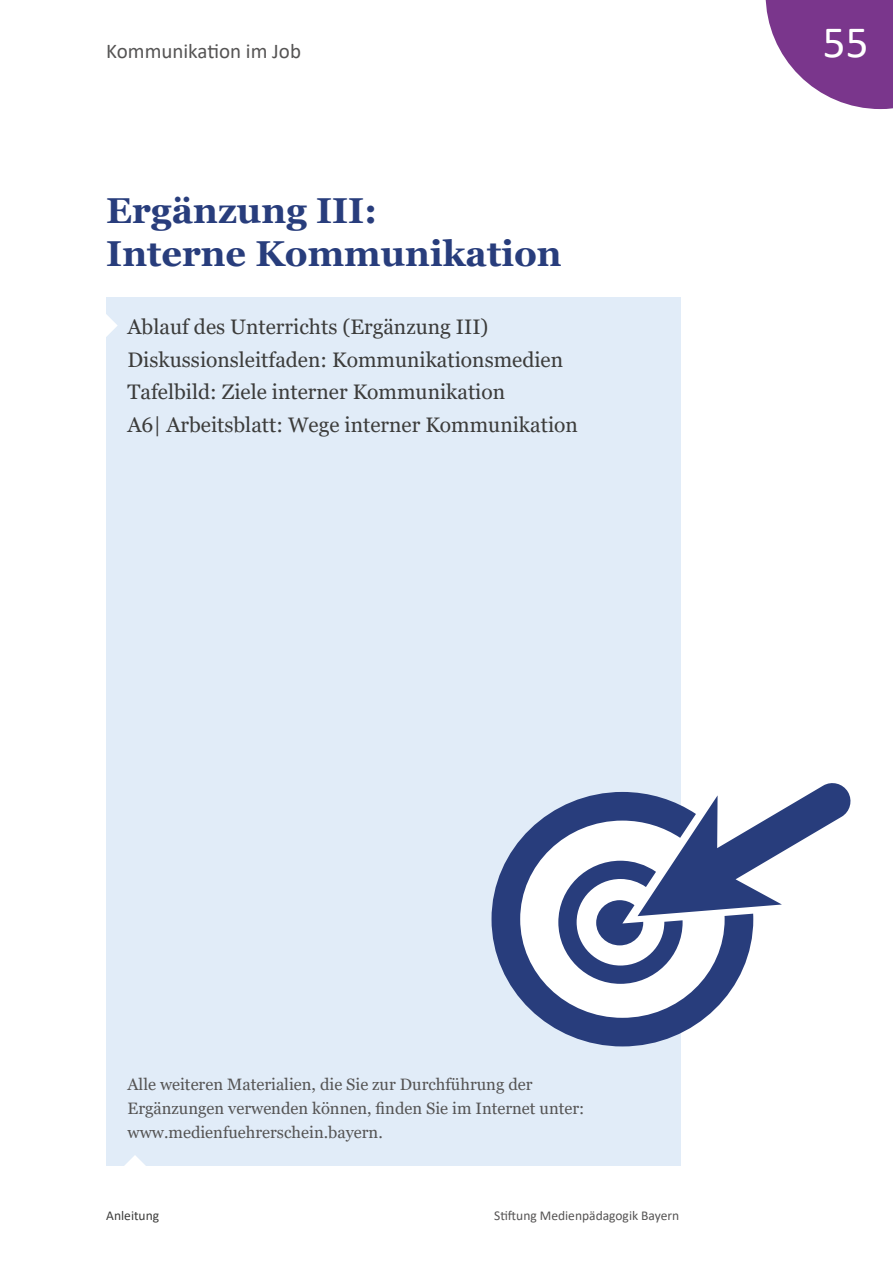
<style>
.page{position:relative;width:893px;height:1263px;background:#fff}
.page>*{position:absolute;margin:0;border:0;box-sizing:border-box;transform-origin:0 0}
.t1{font:45px "Calibri";color:#fff}
.t2{font:700 36px/43.2px "Georgia";color:#283d7c}
.t3{font:21px/32.5px "Georgia";color:#3c3c3b}
.t4{font:21px "Calibri";color:#555454}
.t5{font:16.5px/24px "Georgia";color:#555454}
.t6{font:13.5px "Calibri";color:#555454}
.t7{font:13.5px "Calibri";color:#3c3c3b}
</style>
<div class="page">
<svg style="left:766px;top:0;width:127px;height:109px"></svg>
<div style="left:106px;top:297px;width:574px;height:868px;background:#e1ecf8"></div>
<svg style="left:106px;top:314px;width:12px;height:23px"></svg>
<svg style="left:106px;top:1155px;width:64px;height:11px"></svg>
<svg style="left:491px;top:808px;width:244px;height:238px"></svg>
<svg style="left:558px;top:780px;width:293px;height:204px"></svg>
<p class="t4" style="left:106px;top:37px;width:196px">Kommunikation im Job</p>
<h2 class="t2" style="left:106px;top:189px;width:457px">Ergänzung III:<br>Interne Kommunikation</h2>
<p class="t3" style="left:128px;top:311px;width:452px">Ablauf des Unterrichts (Ergänzung III)<br>Diskussionsleitfaden: Kommunikationsmedien Tafelbild: Ziele interner Kommunikation<br>A6| Arbeitsblatt: Wege interner Kommunikation</p>
<h1 class="t1" style="left:823px;top:11px;width:47px">55</h1>
<p class="t5" style="left:128px;top:1072px;width:458px">Alle weiteren Materialien, die Sie zur Durchführung der<br>Ergänzungen verwenden können, finden Sie im Internet unter: www.medienfuehrerschein.bayern.</p>
<p class="t7" style="left:106px;top:1206px;width:54px">Anleitung</p>
<p class="t6" style="left:494px;top:1206px;width:187px">Stiftung Medienpädagogik Bayern</p>
</div>
